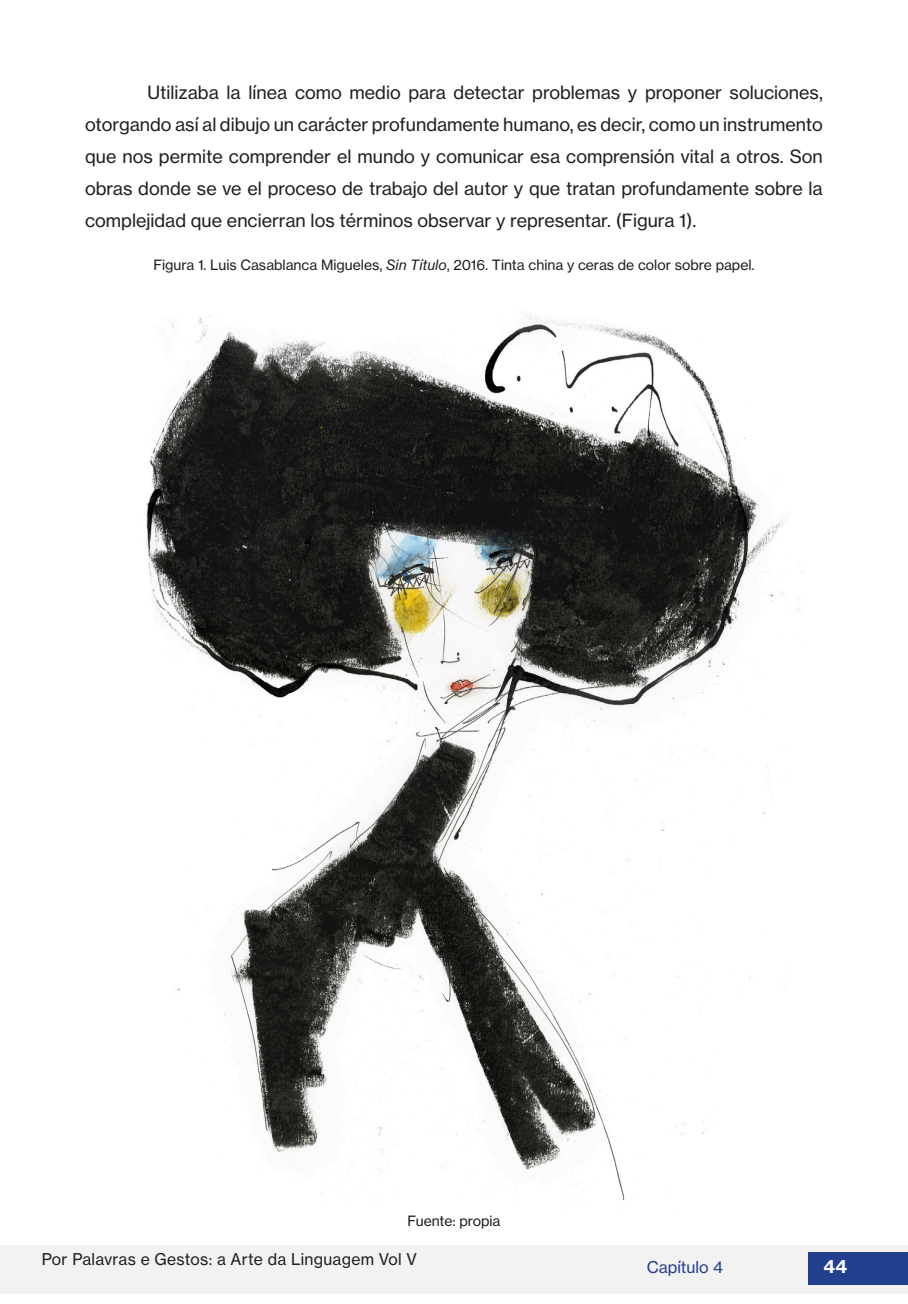
<style>
.page{position:relative;width:908px;height:1304px;background:#fff}
.page>*{position:absolute;margin:0;border:0;box-sizing:border-box;transform-origin:0 0}
.CORPO_DO_TEXTO_ATUAL{font:18px/32px "N Haas Grotesk TX Pro 55 Rg";color:#231f20;text-align:justify}
.t1{font:18px "N Haas Grotesk TX Pro 75 Bd";color:#fff}
.t2{font:16px "N Haas Grotesk TX Pro 55 Rg";letter-spacing:.02em;color:#231f20}
.t3{font:16px "N Haas Grotesk TX Pro 55 Rg";color:#253f8e}
.LEGENDAS_DE_TABELAS{font:14px "N Haas Grotesk TX Pro 55 Rg";color:#231f20}
.s1{font-family:"N Haas Grotesk TX Pro 56 It"}
.s2{color:#23408f}
</style>
<div class="page">
<div style="left:0;top:1245px;width:907px;height:49px;background:#f2f2f2"></div>
<div style="left:808px;top:1252px;width:99px;height:33px;background:#23408f"></div>
<img style="left:146px;top:314px;width:658px;height:887px">
<p class="CORPO_DO_TEXTO_ATUAL" style="left:85px;top:77px;width:739px;text-indent:62px">Utilizaba la línea como medio para detectar problemas y proponer soluciones, otorgando así al dibujo un carácter profundamente humano, es decir, como un instrumento que nos permite comprender el mundo y comunicar esa comprensión vital a otros. Son obras donde se ve el proceso de trabajo del autor y que tratan profundamente sobre la complejidad que encierran los términos observar y representar. (Figura 1).</p>
<p class="LEGENDAS_DE_TABELAS" style="left:153px;top:256px;width:602px">Figura 1. Luis Casablanca Migueles, <span class="s1">Sin Título</span>, 2016. Tinta china y ceras de color sobre papel.</p>
<p class="LEGENDAS_DE_TABELAS" style="left:407px;top:1212px;width:94px">Fuente: propia</p>
<p class="t2" style="left:42px;top:1249px;width:376px">Por Palavras e Gestos: a Arte da Linguagem Vol V</p>
<p class="t3" style="left:646px;top:1258px;width:78px">Capítulo <span class="s2">4</span></p>
<p class="t1" style="left:822px;top:1255px;width:25px">44</p>
</div>
